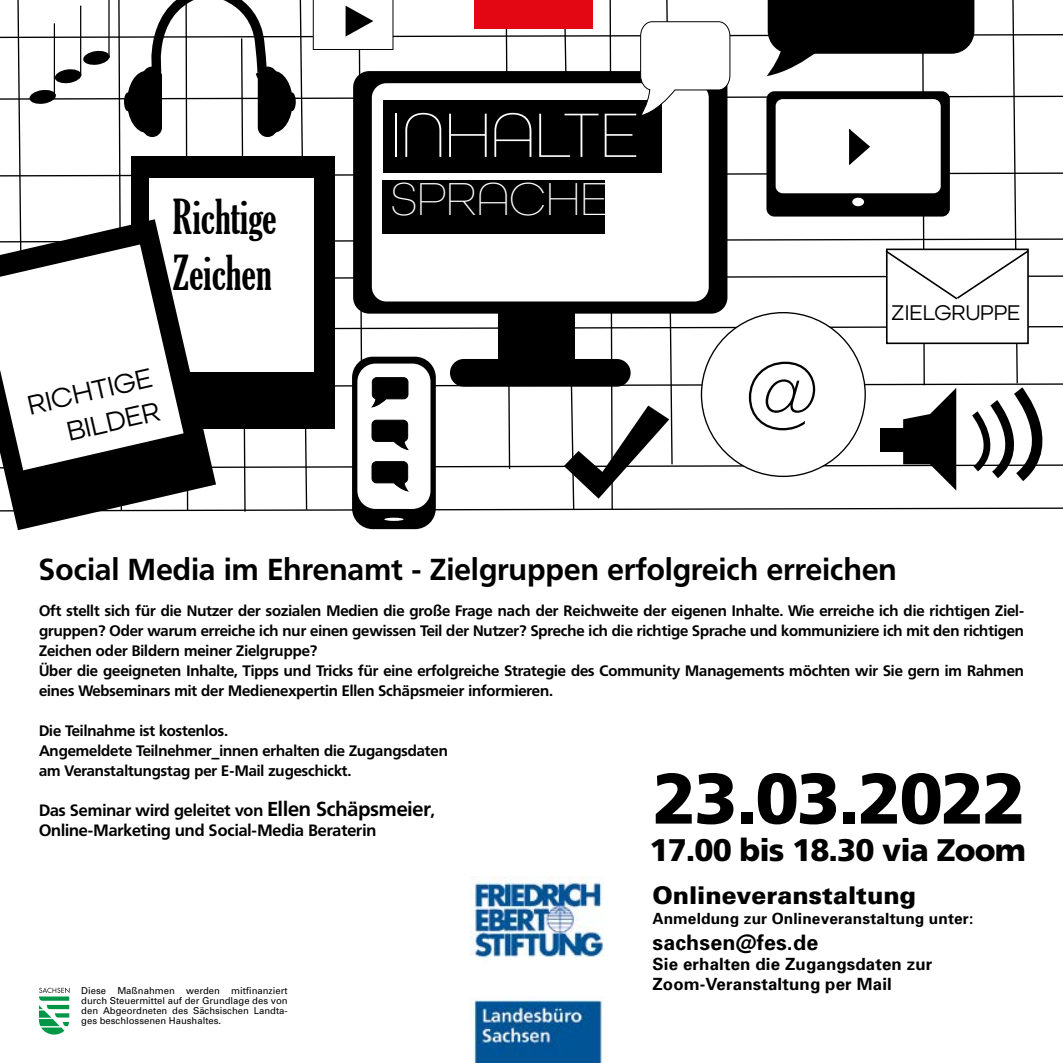
<style>
.page{position:relative;width:1063px;height:1063px;background:#fff}
.page>*{position:absolute;margin:0;border:0;box-sizing:border-box;transform-origin:0 0}
.t1{font:97px "All Round Gothic X Lig";color:#000}
.t2{font:900 71.25px "Frutiger";letter-spacing:-.03em;color:#000}
.t3{font:66px "All Round Gothic X Lig";color:#fff}
.t4{font:48.75px "All Round Gothic X Lig";color:#fff}
.t5{font:extra-condensed 46.25px/55.5px "Gloucester";color:#000}
.t6{font:900 31.25px "Frutiger";letter-spacing:-.03em;color:#000}
.t7{font:700 30px "Frutiger BQ";letter-spacing:.01em;color:#000}
.t8{font:28.75px/34.5px "All Round Gothic";color:#000;text-align:right}
.t9{font:900 24.5px "Univers";color:#000}
.t10{font:22.5px "All Round Gothic";color:#000}
.t11{font:700 21.38px "Univers";letter-spacing:.01em;color:#000}
.t12{font:700 16.75px/20.1px "Univers";letter-spacing:.01em;color:#000}
.t13{font:700 16.25px/20px "Frutiger BQ";color:#000}
.t14{font:700 15.38px "Univers";letter-spacing:.01em;color:#000}
.t15{font:700 15px/20px "Frutiger BQ";color:#000}
.t16{font:9.5px/10px "Univers";color:#000;text-align:justify}
.s1{font-size:20px}
</style>
<div class="page">
<img style="left:469px;top:876px;width:136px;height:187px">
<svg style="left:39px;top:987px;width:30px;height:48px"></svg>
<svg style="left:14px;top:513px;width:78px;height:17px"></svg>
<div style="left:352px;top:357px;width:84px;height:172px;background:#000;border-radius:21px"></div>
<hr style="left:384px;top:518px;width:20px;height:3px;background:#fff;border-radius:50%">
<svg style="left:0;top:0;width:1063px;height:513px"></svg>
<hr style="left:54px;top:23px;width:1px;height:71px;background:#000">
<hr style="left:80px;top:6px;width:1px;height:70px;background:#000">
<hr style="left:108px;top:0;width:2px;height:58px;background:#000">
<div style="left:475px;top:0;width:118px;height:28px;background:#e30613"></div>
<h3 class="t5" style="left:173px;top:190px;width:105px">Richtige<br>Zeichen</h3>
<h3 class="t8" style="left:24px;top:388px;width:129px;rotate:-13deg">RICHTIGE<br>BILDER</h3>
<h3 class="t3" style="left:391px;top:96px;width:250px">INHALTE</h3>
<h3 class="t4" style="left:391px;top:170px;width:220px">SPRACHE</h3>
<h1 class="t1" style="left:745px;top:338px;width:75px">@</h1>
<h3 class="t10" style="left:891px;top:299px;width:131px">ZIELGRUPPE</h3>
<h3 class="t7" style="left:39px;top:552px;width:859px">Social Media im Ehrenamt - Zielgruppen erfolgreich erreichen</h3>
<p class="t15" style="left:39px;top:601px;width:987px">Oft stellt sich für die Nutzer der sozialen Medien die große Frage nach der Reichweite der eigenen Inhalte. Wie erreiche ich die richtigen Ziel&shy;gruppen? Oder warum erreiche ich nur einen gewissen Teil der Nutzer? Spreche ich die richtige Sprache und kommuniziere ich mit den richtigen Zeichen oder Bildern meiner Zielgruppe?<br>Über die geeigneten Inhalte, Tipps und Tricks für eine erfolgreiche Strategie des Community Managements möchten wir Sie gern im Rahmen eines Webseminars mit der Medienexpertin Ellen Schäpsmeier informieren.</p>
<p class="t15" style="left:39px;top:721px;width:410px">Die Teilnahme ist kostenlos.<br>Angemeldete Teilnehmer_innen erhalten die Zugangsdaten am Veranstaltungstag per E-Mail zugeschickt.</p>
<p class="t13" style="left:39px;top:801px;width:397px">Das Seminar wird geleitet von <span class="s1">Ellen Schäpsmeier</span>,<br>Online-Marketing und Social-Media Beraterin</p>
<h2 class="t2" style="left:653px;top:756px;width:375px">23.03.2022</h2>
<h3 class="t6" style="left:649px;top:831px;width:378px">17.00 bis 18.30 via Zoom</h3>
<p class="t16" style="left:81px;top:986px;width:208px">Diese Maßnahmen werden mitfinanziert durch Steuermittel auf der Grundlage des von den Abgeordneten des Sächsischen Landta&shy;ges beschlossenen Haushaltes.</p>
<h3 class="t9" style="left:652px;top:880px;width:265px">Onlineveranstaltung</h3>
<p class="t14" style="left:652px;top:910px;width:322px">Anmeldung zur Onlineveranstaltung unter:</p>
<h3 class="t11" style="left:652px;top:929px;width:167px">sachsen@fes.de</h3>
<p class="t12" style="left:652px;top:954px;width:282px">Sie erhalten die Zugangsdaten zur<br>Zoom-Veranstaltung per Mail</p>
</div>
